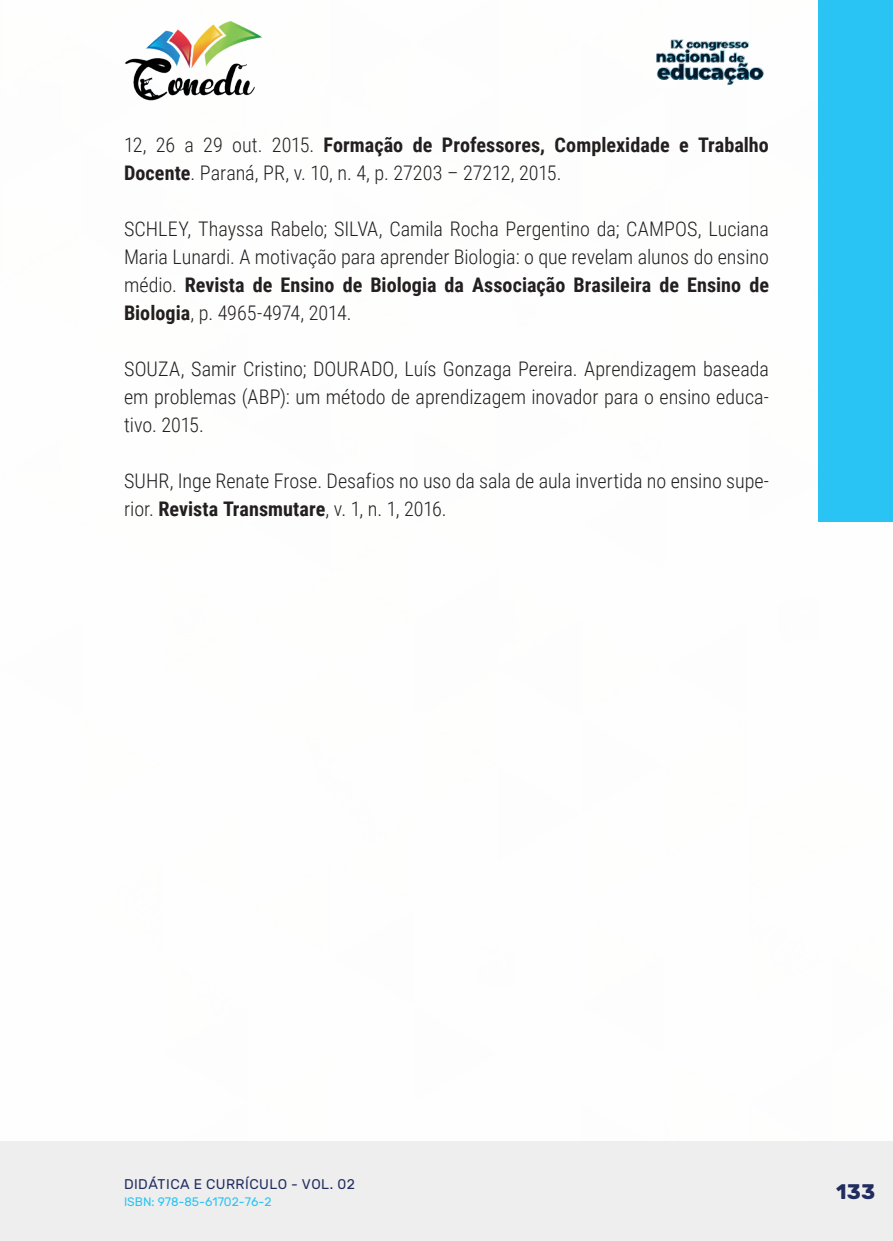
<style>
.page{position:relative;width:893px;height:1241px;background:#fff}
.page>*{position:absolute;margin:0;border:0;box-sizing:border-box;transform-origin:0 0}
.t1{font:700 21px "Rubik";color:#202d5e}
._17_REFERENCIAS{font:300 20.12px/28px "Roboto Condensed";letter-spacing:-.005em;color:#231f20}
.t2{font:14px "Rubik";letter-spacing:.035em;color:#202d5e}
.t3{font:12.25px "Rubik";color:#29c4f3}
.s1{font-weight:700}
</style>
<div class="page">
<div style="left:0;top:1141px;width:893px;height:99px;background:#eeeeef"></div>
<div style="left:819px;top:0;width:74px;height:521px;background:#29c4f3"></div>
<img style="left:125px;top:20px;width:137px;height:81px">
<img style="left:656px;top:39px;width:108px;height:46px">
<p class="_17_REFERENCIAS" style="left:124px;top:130px;width:646px">12, 26 a 29 out. 2015. <span class="s1">Formação de Professores, Complexidade e Trabalho<br>Docente</span>. Paraná, PR, v. 10, n. 4, p. 27203 – 27212, 2015.</p>
<p class="_17_REFERENCIAS" style="left:124px;top:214px;width:646px;text-align:justify">SCHLEY, Thayssa Rabelo; SILVA, Camila Rocha Pergentino da; CAMPOS, Luciana Maria Lunardi. A motivação para aprender Biologia: o que revelam alunos do ensino médio. <span class="s1">Revista de Ensino de Biologia da Associação Brasileira de Ensino de Biologia</span>, p. 4965-4974, 2014.</p>
<p class="_17_REFERENCIAS" style="left:124px;top:354px;width:646px;text-align:justify">SOUZA, Samir Cristino; DOURADO, Luís Gonzaga Pereira. Aprendizagem baseada em problemas (ABP): um método de aprendizagem inovador para o ensino educa&shy;tivo. 2015.</p>
<p class="_17_REFERENCIAS" style="left:124px;top:466px;width:646px">SUHR, Inge Renate Frose. Desafios no uso da sala de aula invertida no ensino supe&shy;rior. <span class="s1">Revista Transmutare</span>, v. 1, n. 1, 2016.</p>
<p class="t2" style="left:124px;top:1175px;width:232px">DIDÁTICA E CURRÍCULO - VOL. 02</p>
<p class="t3" style="left:124px;top:1194px;width:149px">ISBN: 978-85-61702-76-2</p>
<p class="t1" style="left:836px;top:1179px;width:40px">133</p>
</div>
